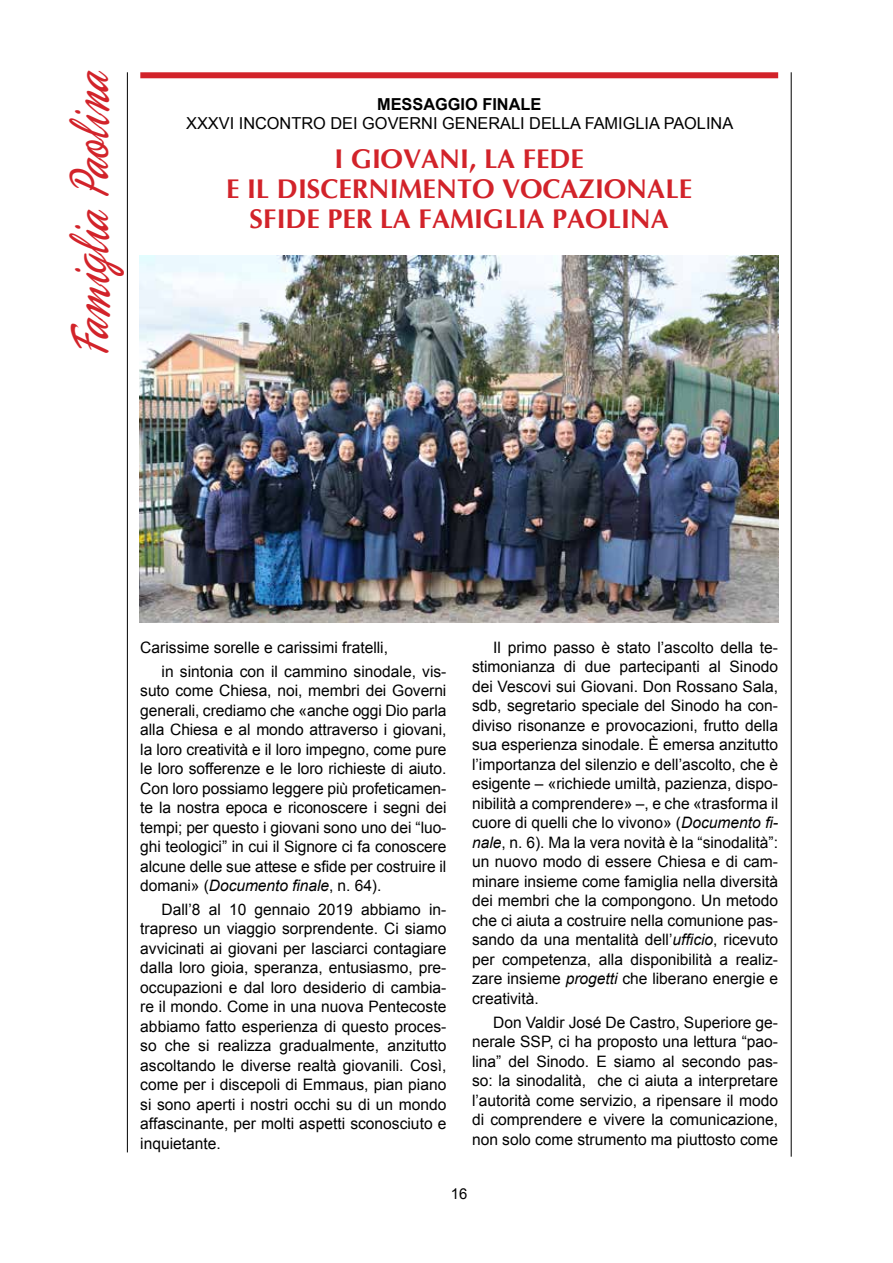
<style>
.page{position:relative;width:893px;height:1263px;background:#fff}
.page>*{position:absolute;margin:0;border:0;box-sizing:border-box;transform-origin:0 0}
.t1{font:57px "Phoenix Script FLF";color:#d2232a;scale:.7 1}
.t2{font:700 27px "Optima";color:#d2232a}
.t3{font:16.5px "Arial";color:#000}
.t4{font:700 16.5px "Arial";color:#000}
.t5{font:15.75px/19.5px "Arial";color:#000;text-align:justify}
.t6{font:15px "Arial";color:#000}
.s1{font-style:italic}
</style>
<div class="page">
<hr style="left:127px;top:72px;width:1px;height:1080px;background:#000">
<hr style="left:791px;top:72px;width:1px;height:1085px;background:#000">
<div style="left:140px;top:72px;width:638px;height:6px;background:#d2232a"></div>
<img style="left:140px;top:255px;width:638px;height:367px">
<h1 class="t1" style="left:61px;top:356px;width:410px;rotate:-90deg">Famiglia Paolina</h1>
<p class="t4" style="left:377px;top:92px;width:166px">MESSAGGIO FINALE</p>
<p class="t3" style="left:186px;top:112px;width:549px">XXXVI INCONTRO DEI GOVERNI GENERALI DELLA FAMIGLIA PAOLINA</p>
<h2 class="t2" style="left:334px;top:141px;width:250px">I GIOVANI, LA FEDE</h2>
<h2 class="t2" style="left:226px;top:171px;width:437px">E IL DISCERNIMENTO VOCAZIONALE</h2>
<h2 class="t2" style="left:250px;top:201px;width:200px">SFIDE PER LA FAMI</h2>
<h2 class="t2" style="left:483px;top:201px;width:36px">GLIA</h2>
<h2 class="t2" style="left:552px;top:201px;width:32px">PAOLI</h2>
<h2 class="t2" style="left:630px;top:201px;width:40px">NA</h2>
<p class="t5" style="left:162px;top:635px;width:286px;line-height:23.7px;text-indent:-21px">Carissime sorelle e carissimi fratelli,<br>in sintonia con il cammino sinodale, vis-</p>
<p class="t5" style="left:140px;top:681px;width:308px">suto come Chiesa, noi, membri dei Governi generali, crediamo che «anche oggi Dio parla alla Chiesa e al mondo attraverso i giovani, la loro creatività e il loro impegno, come pure le loro sofferenze e le loro richieste di aiuto.<br>Con loro possiamo leggere più profeticamen&shy;te la nostra epoca e riconoscere i segni dei tempi; per questo i giovani sono uno dei “luo&shy;ghi teologici” in cui il Signore ci fa conoscere alcune delle sue attese e sfide per costruire il domani» (<span class="s1">Documento finale</span>, n. 64).</p>
<p class="t5" style="left:140px;top:899px;width:308px;text-indent:21px">Dall’8 al 10 gennaio 2019 abbiamo in&shy;trapreso un viaggio sorprendente. Ci siamo avvicinati ai giovani per lasciarci contagiare dalla loro gioia, speranza, entusiasmo, pre&shy;occupazioni e dal loro desiderio di cambia&shy;re il mondo. Come in una nuova Pentecoste abbiamo fatto esperienza di questo proces&shy;so che si realizza gradualmente, anzitutto ascoltando le diverse realtà giovanili. Così, come per i discepoli di Emmaus, pian piano si sono aperti i nostri occhi su di un mondo affascinante, per molti aspetti sconosciuto e inquietante.</p>
<p class="t5" style="left:472px;top:637px;width:308px;text-indent:21px">Il primo passo è stato l’ascolto della te&shy;stimonianza di due partecipanti al Sinodo dei Vescovi sui Giovani. Don Rossano Sala, sdb, segretario speciale del Sinodo ha con&shy;diviso risonanze e provocazioni, frutto della sua esperienza sinodale. È emersa anzitutto l’importanza del silenzio e dell’ascolto, che è esigente – «richiede umiltà, pazienza, dispo&shy;nibilità a comprendere» –, e che «trasforma il cuore di quelli che lo vivono» (<span class="s1">Documento fi&shy;nale</span>, n. 6). Ma la vera novità è la “sinodalità”: un nuovo modo di essere Chiesa e di cam&shy;minare insieme come famiglia nella diversità dei membri che la compongono. Un metodo che ci aiuta a costruire nella comunione pas&shy;sando da una mentalità dell’<span class="s1">ufficio</span>, ricevuto per competenza, alla disponibilità a realiz&shy;zare insieme <span class="s1">progetti</span> che liberano energie e creatività.</p>
<p class="t5" style="left:472px;top:1012px;width:308px;text-indent:21px">Don Valdir José De Castro, Superiore ge&shy;nerale SSP, ci ha proposto una lettura “pao&shy;lina” del Sinodo. E siamo al secondo pas&shy;so: la sinodalità, che ci aiuta a interpretare l’autorità come servizio, a ripensare il modo di comprendere e vivere la comunicazione, non solo come strumento ma piuttosto come</p>
<p class="t6" style="left:451px;top:1183px;width:18px">16</p>
</div>
